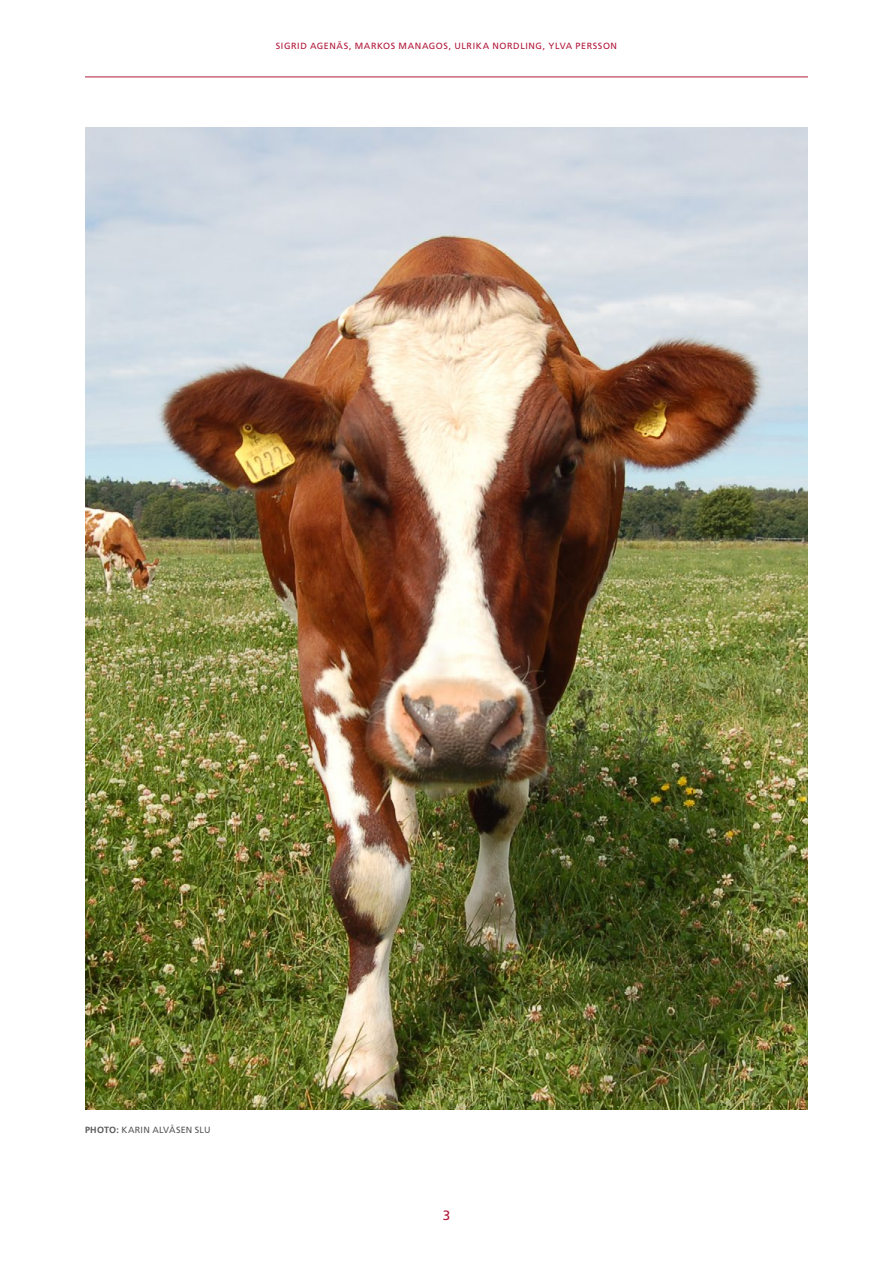
<style>
.page{position:relative;width:893px;height:1263px;background:#fff}
.page>*{position:absolute;margin:0;border:0;box-sizing:border-box;transform-origin:0 0}
.t1{font:13.5px "Frutiger LT Std";color:#b2183a}
.t2{font:9px "Frutiger LT Std";letter-spacing:.065em;color:#b2183a}
.t3{font:9px "Frutiger LT Std";letter-spacing:.025em;color:#575756}
.s1{font-weight:700}
</style>
<div class="page">
<img style="left:85px;top:128px;width:723px;height:982px">
<hr style="left:85px;top:77px;width:723px;height:1px;background:#b2183a">
<p class="t2" style="left:276px;top:41px;width:343px">SIGRID AGENÄS, MARKOS MANAGOS, ULRIKA NORDLING, YLVA PERSSON</p>
<p class="t3" style="left:85px;top:1125px;width:127px"><span class="s1">PHOTO:</span> KARIN ALVÅSEN SLU</p>
<h1 class="t1" style="left:443px;top:1207px;width:9px">3</h1>
</div>
